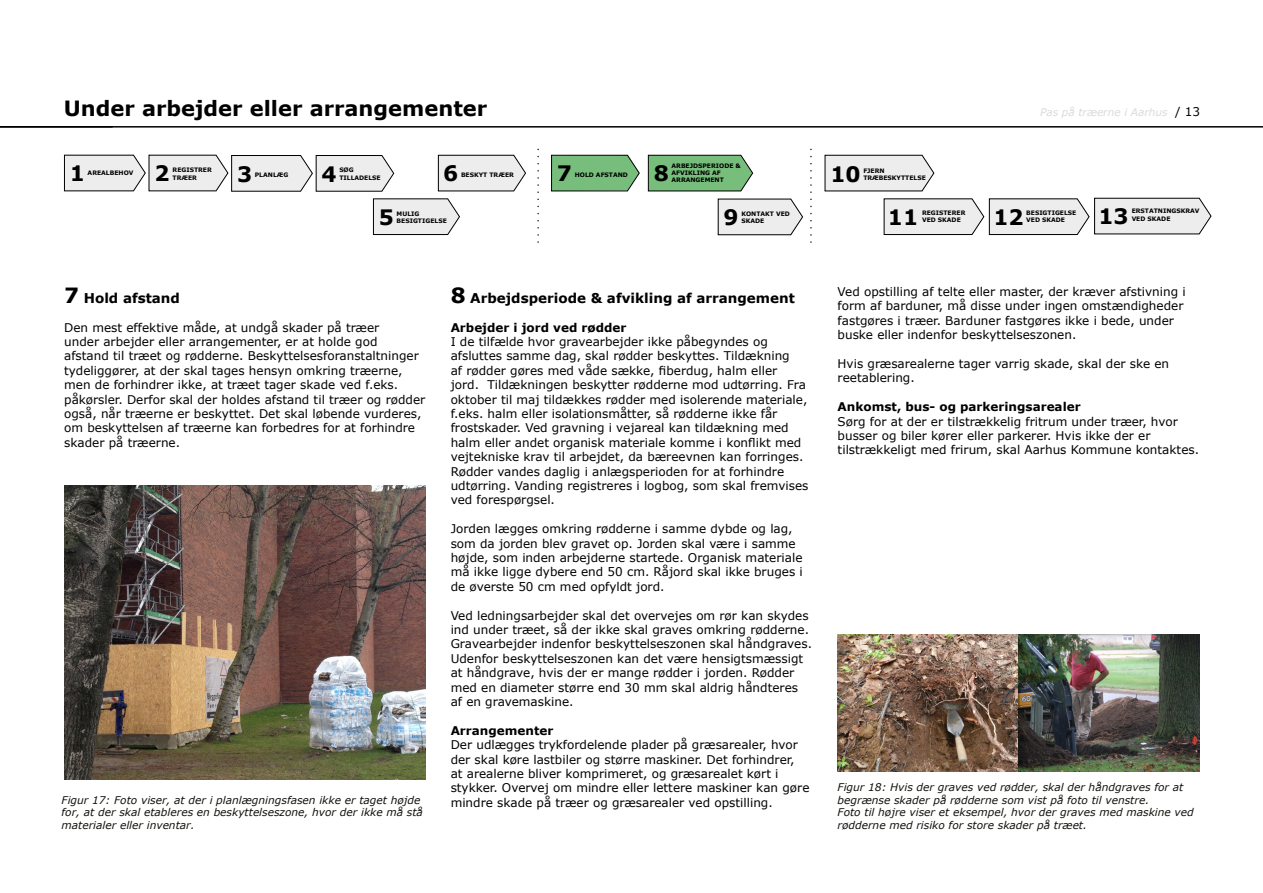
<style>
.page{position:relative;width:1263px;height:893px;background:#fff}
.page>*{position:absolute;margin:0;border:0;box-sizing:border-box;transform-origin:0 0}
.t1{font:700 21.3px "Verdana";color:#000}
.t2{font:700 21px "Verdana";color:#000}
.t3{font:700 13.5px "Verdana";color:#000}
.t4{font:12px/14.4px "Verdana";color:#000}
.t5{font:700 12px "Verdana";color:#000}
.t6{font:italic 10.65px/12.8px "Verdana";color:#12110c}
.t7{font:italic 10.5px "Verdana";color:#dadada}
.t8{font:700 6px/7.4px "Verdana";color:#000}
.s1{font-style:normal;font-size:12px;color:#000}
.s2{font-size:21px}
</style>
<div class="page">
<hr style="left:0;top:126px;width:1263px;height:2px;background:#000">
<img style="left:64px;top:485px;width:362px;height:294px">
<img style="left:837px;top:634px;width:362px;height:137px">
<svg style="left:373px;top:198px;width:87px;height:37px;background:#ddd"></svg>
<svg style="left:438px;top:155px;width:88px;height:36px;background:#e1e1e1"></svg>
<svg style="left:551px;top:155px;width:89px;height:36px;background:#7ab87e"></svg>
<svg style="left:648px;top:155px;width:105px;height:36px;background:#78b77c"></svg>
<svg style="left:537px;top:148px;width:2px;height:95px"></svg>
<svg style="left:718px;top:198px;width:85px;height:37px;background:#dfdfdf"></svg>
<svg style="left:824px;top:155px;width:110px;height:36px;background:#e1e1e1"></svg>
<svg style="left:883px;top:197px;width:328px;height:38px;background:#dfdfdf"></svg>
<svg style="left:810px;top:148px;width:2px;height:95px"></svg>
<svg style="left:64px;top:154px;width:330px;height:38px;background:#ddd"></svg>
<h2 class="t2" style="left:64px;top:94px;width:425px">Under arbejder eller arrangementer</h2>
<p class="t7" style="left:1040px;top:105px;width:161px">Pas på træerne i Aarhus <span class="s1">/ 13</span></p>
<h1 class="t1" style="left:70px;top:158px;width:17px">1</h1>
<p class="t8" style="left:88px;top:169px;width:47px">AREALBEHOV</p>
<h1 class="t1" style="left:154px;top:158px;width:17px">2</h1>
<p class="t8" style="left:173px;top:174px;width:26px">TRÆER</p>
<h1 class="t1" style="left:237px;top:159px;width:17px">3</h1>
<p class="t8" style="left:255px;top:171px;width:35px">PLANLÆG</p>
<p class="t8" style="left:173px;top:166px;width:41px">REGISTRER</p>
<h1 class="t1" style="left:322px;top:159px;width:17px">4</h1>
<p class="t8" style="left:339px;top:174px;width:43px">TILLADELSE</p>
<p class="t8" style="left:339px;top:166px;width:16px">SØG</p>
<h1 class="t1" style="left:443px;top:159px;width:17px">6</h1>
<p class="t8" style="left:461px;top:171px;width:54px">BESKYT TRÆER</p>
<h1 class="t1" style="left:557px;top:159px;width:17px">7</h1>
<p class="t8" style="left:575px;top:171px;width:55px">HOLD AFSTAND</p>
<h1 class="t1" style="left:654px;top:159px;width:17px">8</h1>
<p class="t8" style="left:671px;top:162px;width:71px">ARBEJDSPERIODE &amp;<br>AFVIKLING AF<br>ARRANGEMENT</p>
<h1 class="t1" style="left:379px;top:202px;width:17px">5</h1>
<p class="t8" style="left:397px;top:217px;width:52px">BESIGTIGELSE</p>
<p class="t8" style="left:397px;top:210px;width:24px">MULIG</p>
<h1 class="t1" style="left:724px;top:202px;width:17px">9</h1>
<p class="t8" style="left:741px;top:217px;width:24px">SKADE</p>
<p class="t8" style="left:741px;top:210px;width:50px">KONTAKT VED</p>
<h1 class="t1" style="left:830px;top:159px;width:32px">10</h1>
<p class="t8" style="left:863px;top:174px;width:64px">TRÆBESKYTTELSE</p>
<p class="t8" style="left:922px;top:209px;width:45px">REGISTERER</p>
<p class="t8" style="left:863px;top:167px;width:23px">FJERN</p>
<h1 class="t1" style="left:888px;top:202px;width:32px">11</h1>
<p class="t8" style="left:922px;top:216px;width:40px">VED SKADE</p>
<h1 class="t1" style="left:993px;top:202px;width:32px">12</h1>
<p class="t8" style="left:1026px;top:216px;width:40px">VED SKADE</p>
<p class="t8" style="left:1026px;top:209px;width:52px">BESIGTIGELSE</p>
<h1 class="t1" style="left:1098px;top:201px;width:32px">13</h1>
<p class="t8" style="left:1132px;top:215px;width:40px">VED SKADE</p>
<p class="t8" style="left:1132px;top:207px;width:69px">ERSTATNINGSKRAV</p>
<p class="t3" style="left:64px;top:288px;width:117px"><span class="s2">7</span> Hold afstand</p>
<p class="t4" style="left:64px;top:320px;width:363px">Den mest effektive måde, at undgå skader på træer<br>under arbejder eller arrangementer, er at holde god<br>afstand til træet og rødderne. Beskyttelsesforanstaltninger tydeliggører, at der skal tages hensyn omkring træerne, men de forhindrer ikke, at træet tager skade ved f.eks. påkørsler. Derfor skal der holdes afstand til træer og rødder også, når træerne er beskyttet. Det skal løbende vurderes, om beskyttelsen af træerne kan forbedres for at forhindre skader på træerne.</p>
<p class="t6" style="left:62px;top:793px;width:363px">Figur 17: Foto viser, at der i planlægningsfasen ikke er taget højde for, at der skal etableres en beskyttelseszone, hvor der ikke må stå materialer eller inventar.</p>
<p class="t3" style="left:451px;top:288px;width:346px"><span class="s2">8</span> Arbejdsperiode &amp; afvikling af arrangement</p>
<p class="t5" style="left:451px;top:319px;width:177px">Arbejder i jord ved rødder</p>
<p class="t4" style="left:451px;top:334px;width:359px">I de tilfælde hvor gravearbejder ikke påbegyndes og afsluttes samme dag, skal rødder beskyttes. Tildækning<br>af rødder gøres med våde sække, fiberdug, halm eller jord. Tildækningen beskytter rødderne mod udtørring. Fra oktober til maj tildækkes rødder med isolerende materiale, f.eks. halm eller isolationsmåtter, så rødderne ikke får frostskader. Ved gravning i vejareal kan tildækning med halm eller andet organisk materiale komme i konflikt med vejtekniske krav til arbejdet, da bæreevnen kan forringes.<br>Rødder vandes daglig i anlægsperioden for at forhindre udtørring. Vanding registreres i logbog, som skal fremvises ved forespørgsel.</p>
<p class="t4" style="left:451px;top:521px;width:354px">Jorden lægges omkring rødderne i samme dybde og lag, som da jorden blev gravet op. Jorden skal være i samme højde, som inden arbejderne startede. Organisk materiale må ikke ligge dybere end 50 cm. Råjord skal ikke bruges i de øverste 50 cm med opfyldt jord.</p>
<p class="t4" style="left:451px;top:608px;width:363px">Ved ledningsarbejder skal det overvejes om rør kan skydes ind under træet, så der ikke skal graves omkring rødderne.<br>Gravearbejder indenfor beskyttelseszonen skal håndgraves.<br>Udenfor beskyttelseszonen kan det være hensigtsmæssigt at håndgrave, hvis der er mange rødder i jorden. Rødder med en diameter større end 30 mm skal aldrig håndteres af en gravemaskine.</p>
<p class="t5" style="left:451px;top:722px;width:104px">Arrangementer</p>
<p class="t4" style="left:451px;top:737px;width:360px">Der udlægges trykfordelende plader på græsarealer, hvor der skal køre lastbiler og større maskiner. Det forhindrer, at arealerne bliver komprimeret, og græsarealet kørt i stykker. Overvej om mindre eller lettere maskiner kan gøre mindre skade på træer og græsarealer ved opstilling.</p>
<p class="t4" style="left:838px;top:284px;width:349px">Ved opstilling af telte eller master, der kræver afstivning i form af barduner, må disse under ingen omstændigheder fastgøres i træer. Barduner fastgøres ikke i bede, under buske eller indenfor beskyttelseszonen.</p>
<p class="t4" style="left:838px;top:356px;width:333px">Hvis græsarealerne tager varrig skade, skal der ske en reetablering.</p>
<p class="t5" style="left:838px;top:398px;width:245px">Ankomst, bus- og parkeringsarealer</p>
<p class="t4" style="left:838px;top:414px;width:363px">Sørg for at der er tilstrækkelig fritrum under træer, hvor busser og biler kører eller parkerer. Hvis ikke der er tilstrækkeligt med frirum, skal Aarhus Kommune kontaktes.</p>
<p class="t6" style="left:838px;top:780px;width:358px">Figur 18: Hvis der graves ved rødder, skal der håndgraves for at begrænse skader på rødderne som vist på foto til venstre.<br>Foto til højre viser et eksempel, hvor der graves med maskine ved rødderne med risiko for store skader på træet.</p>
</div>
